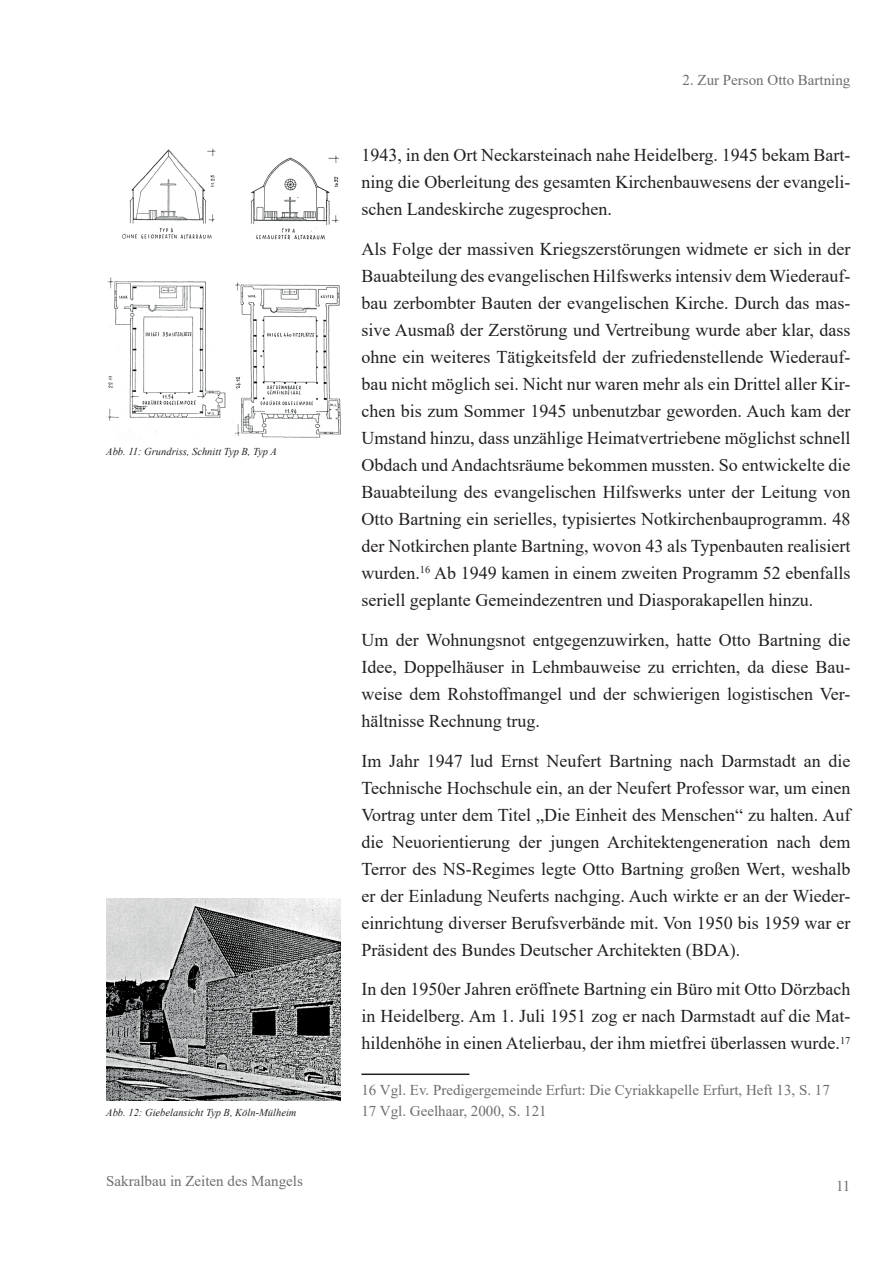
<style>
.page{position:relative;width:893px;height:1263px;background:#fff}
.page>*{position:absolute;margin:0;border:0;box-sizing:border-box;transform-origin:0 0}
.t1{font:18px/27px "Times New Roman";color:#231f20;text-align:justify}
.t2{font:15px/21px "Times New Roman";color:#6c6d70}
.t3{font:italic 10.5px "Times New Roman";color:#231f20}
</style>
<div class="page">
<hr style="left:361px;top:1073px;width:108px;height:2px;background:#231f20">
<img style="left:106px;top:149px;width:234px;height:289px">
<img style="left:106px;top:899px;width:234px;height:201px">
<p class="t3" style="left:106px;top:444px;width:172px">Abb. 11: Grundriss, Schnitt Typ B, Typ A</p>
<p class="t3" style="left:106px;top:1105px;width:192px">Abb. 12: Giebelansicht Typ B, Köln-Mülheim</p>
<p class="t2" style="left:682px;top:69px;width:169px">2. Zur Person Otto Bartning</p>
<p class="t1" style="left:361px;top:141px;width:491px">1943, in den Ort Neckarsteinach nahe Heidelberg. 1945 bekam Bart&shy;ning die Oberleitung des gesamten Kirchenbauwesens der evangeli&shy;schen Landeskirche zugesprochen.</p>
<p class="t1" style="left:361px;top:235px;width:491px">Als Folge der massiven Kriegszerstörungen widmete er sich in der Bauabteilung des evangelischen Hilfswerks intensiv dem Wiederauf&shy;bau zerbombter Bauten der evangelischen Kirche. Durch das mas&shy;sive Ausmaß der Zerstörung und Vertreibung wurde aber klar, dass ohne ein weiteres Tätigkeitsfeld der zufriedenstellende Wiederauf&shy;bau nicht möglich sei. Nicht nur waren mehr als ein Drittel aller Kir&shy;chen bis zum Sommer 1945 unbenutzbar geworden. Auch kam der Umstand hinzu, dass unzählige Heimatvertriebene möglichst schnell Obdach und Andachtsräume bekommen mussten. So entwickelte die Bauabteilung des evangelischen Hilfswerks unter der Leitung von Otto Bartning ein serielles, typisiertes Notkirchenbauprogramm. 48 der Notkirchen plante Bartning, wovon 43 als Typenbauten realisiert wurden.<sup>16</sup> Ab 1949 kamen in einem zweiten Programm 52 ebenfalls seriell geplante Gemeindezentren und Diasporakapellen hinzu.</p>
<p class="t1" style="left:361px;top:626px;width:491px">Um der Wohnungsnot entgegenzuwirken, hatte Otto Bartning die Idee, Doppelhäuser in Lehmbauweise zu errichten, da diese Bau&shy;weise dem Rohstoffmangel und der schwierigen logistischen Ver&shy;hältnisse Rechnung trug.</p>
<p class="t1" style="left:361px;top:746px;width:491px">Im Jahr 1947 lud Ernst Neufert Bartning nach Darmstadt an die Technische Hochschule ein, an der Neufert Professor war, um einen Vortrag unter dem Titel „Die Einheit des Menschen“ zu halten. Auf die Neuorientierung der jungen Architektengeneration nach dem Terror des NS-Regimes legte Otto Bartning großen Wert, weshalb er der Einladung Neuferts nachging. Auch wirkte er an der Wieder&shy;einrichtung diverser Berufsverbände mit. Von 1950 bis 1959 war er Präsident des Bundes Deutscher Architekten (BDA).</p>
<p class="t1" style="left:361px;top:975px;width:491px">In den 1950er Jahren eröffnete Bartning ein Büro mit Otto Dörzbach in Heidelberg. Am 1. Juli 1951 zog er nach Darmstadt auf die Mat&shy;hildenhöhe in einen Atelierbau, der ihm mietfrei überlassen wurde.<sup>17</sup></p>
<p class="t2" style="left:361px;top:1079px;width:470px">16 Vgl. Ev. Predigergemeinde Erfurt: Die Cyriakkapelle Erfurt, Heft 13, S. 17<br>17 Vgl. Geelhaar, 2000, S. 121</p>
<p class="t2" style="left:106px;top:1170px;width:198px">Sakralbau in Zeiten des Mangels</p>
<p class="t2" style="left:836px;top:1175px;width:16px">11</p>
</div>
